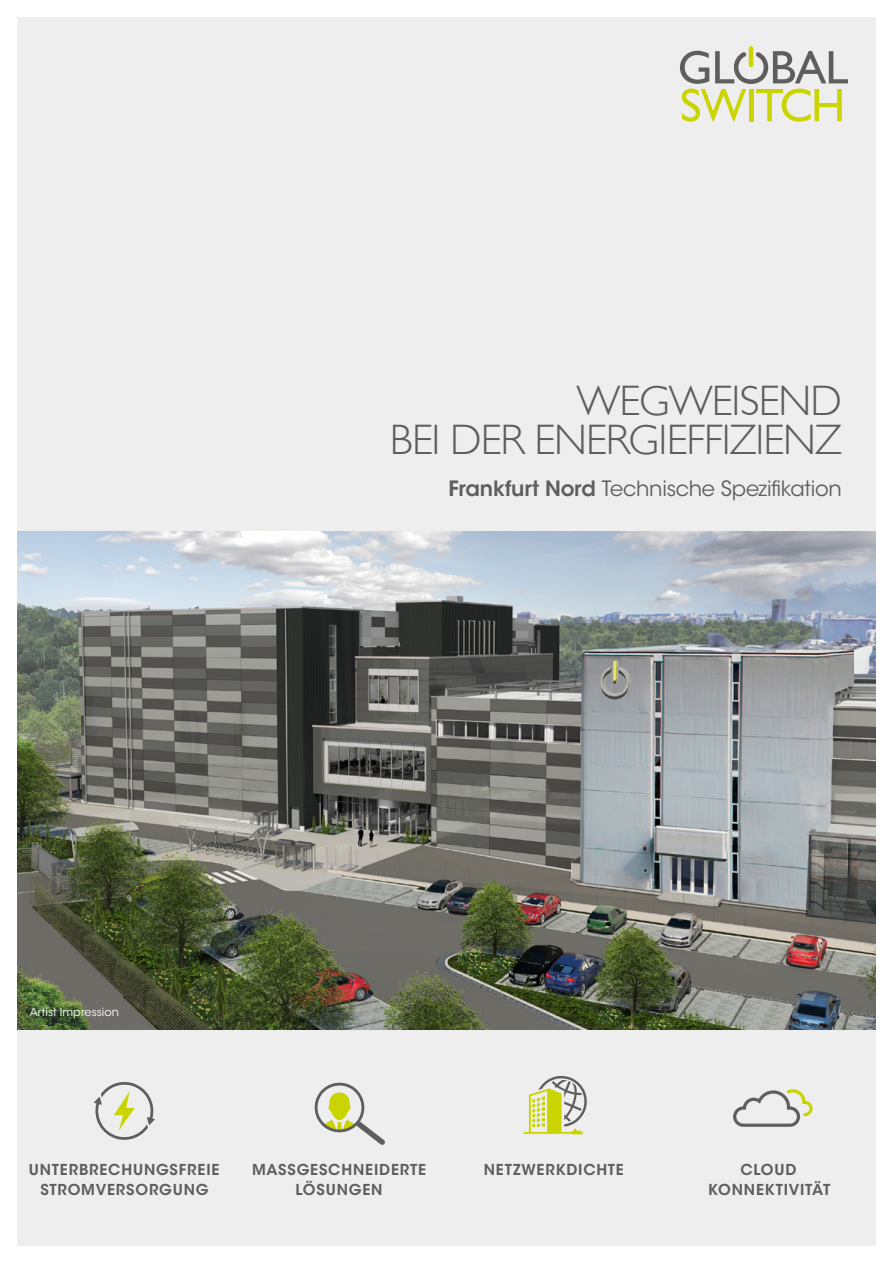
<style>
.page{position:relative;width:893px;height:1263px;background:#fff}
.page>*{position:absolute;margin:0;border:0;box-sizing:border-box;transform-origin:0 0}
.t1{font:300 42.6px/38.7px "Gill Sans";letter-spacing:-.025em;color:#5f5e5e;text-align:right}
.t2{font:21px "ITC Avant Garde Std";letter-spacing:-.01em;color:#5f5e5e}
.t3{font:600 15px/19.5px "ITC Avant Garde Std";letter-spacing:.05em;color:#5f5e5e;text-align:center}
.t4{font:11.25px "ITC Avant Garde Std";letter-spacing:.005em;color:#fff}
.s1{font-weight:600}
</style>
<div class="page">
<div style="left:17px;top:17px;width:859px;height:1229px;background:#eee"></div>
<svg style="left:680px;top:46px;width:168px;height:76px"></svg>
<img style="left:17px;top:531px;width:859px;height:498px">
<svg style="left:733px;top:1089px;width:80px;height:38px"></svg>
<svg style="left:94px;top:1082px;width:61px;height:58px"></svg>
<svg style="left:314px;top:1082px;width:71px;height:63px"></svg>
<svg style="left:524px;top:1076px;width:63px;height:58px"></svg>
<h1 class="t1" style="left:390px;top:380px;width:454px">WEGWEISEND<br>BEI DER ENERGIEFFIZIENZ</h1>
<p class="t4" style="left:30px;top:1005px;width:91px">Artist Impression</p>
<h2 class="t2" style="left:448px;top:476px;width:395px"><span class="s1">Frankfurt Nord</span> Technische Spezifikation</h2>
<p class="t3" style="left:29px;top:1160px;width:192px">UNTERBRECHUNGSFREIE<br>STROMVERSORGUNG</p>
<p class="t3" style="left:252px;top:1160px;width:176px">MASSGESCHNEIDERTE</p>
<p class="t3" style="left:484px;top:1160px;width:142px">NETZWERKDICHTE</p>
<p class="t3" style="left:295px;top:1180px;width:89px">LÖSUNGEN</p>
<p class="t3" style="left:708px;top:1160px;width:124px">CLOUD<br>KONNEKTIVITÄT</p>
</div>
